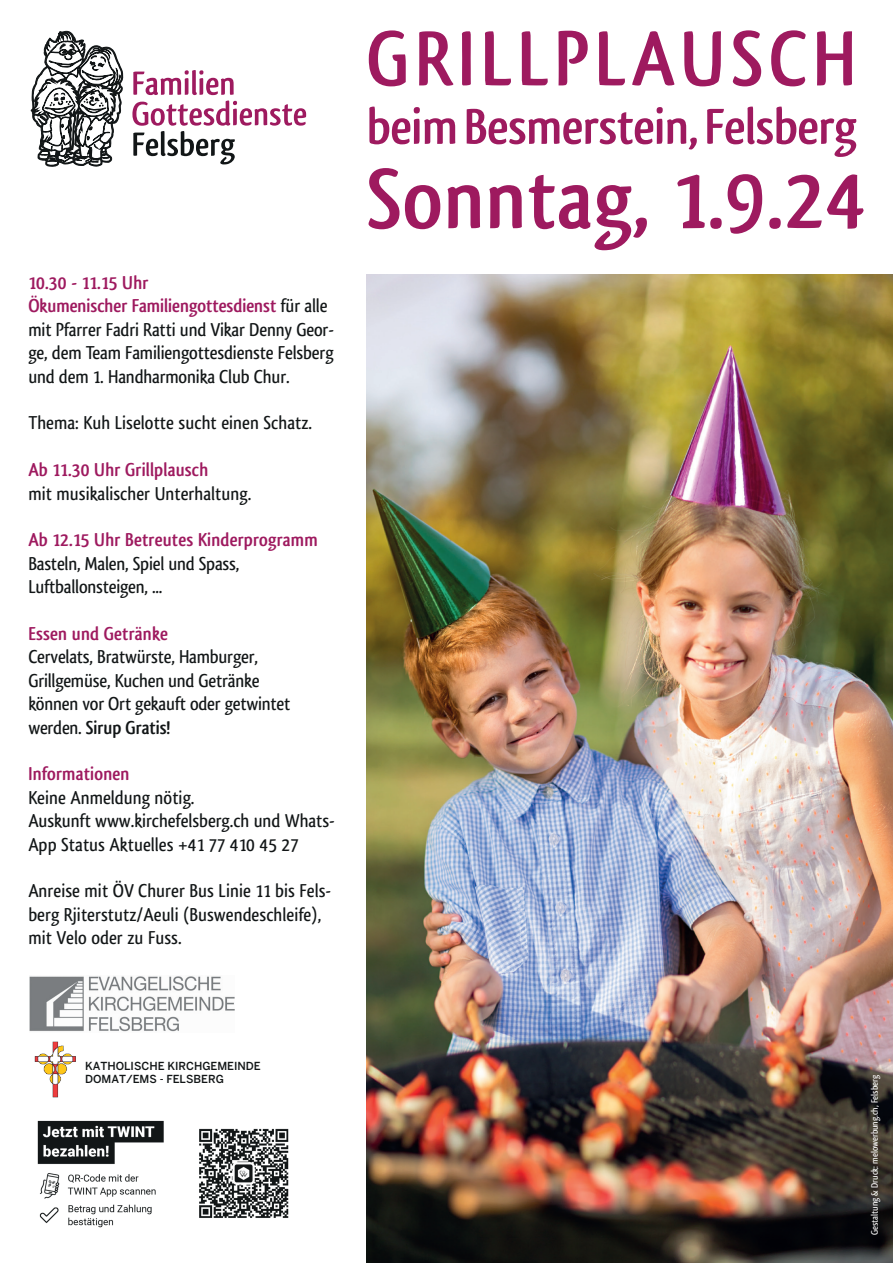
<style>
.page{position:relative;width:893px;height:1263px;background:#fff}
.page>*{position:absolute;margin:0;border:0;box-sizing:border-box;transform-origin:0 0}
.t1{font:700 88.5px "Qlassik";letter-spacing:.01em;color:#9e1a5f}
.t2{font:700 81px "Qlassik";letter-spacing:.065em;color:#9e1a5f}
.t3{font:700 52.5px "Qlassik";letter-spacing:-.01em;color:#9e1a5f}
.t4{font:500 19.5px/23.4px "Qlassik";letter-spacing:-.005em;color:#121617}
.t5{font:700 19.5px "Qlassik";letter-spacing:.005em;color:#9e1a5f}
.t6{font:500 11.1px/13.2px "Benton Sans";color:#121617}
.t7{font:500 9.75px "Qlassik";color:#fff}
.s1{font-weight:700;color:#9e1a5f}
.s2{font-weight:700}
</style>
<div class="page">
<img style="left:367px;top:274px;width:526px;height:989px">
<svg style="left:31px;top:31px;width:92px;height:136px"></svg>
<svg style="left:133px;top:70px;width:101px;height:25px"></svg>
<svg style="left:132px;top:101px;width:174px;height:63px"></svg>
<img style="left:29px;top:976px;width:205px;height:56px">
<img style="left:34px;top:1041px;width:42px;height:56px">
<img style="left:37px;top:1120px;width:252px;height:108px">
<p class="t4" style="left:28px;top:271px;width:307px"><span class="s1">10.30 - 11.15 Uhr<br>Ökumenischer Familiengottesdienst</span> für alle mit Pfarrer Fadri Ratti und Vikar Denny Geor&shy;ge, dem Team Familiengottesdienste Felsberg und dem 1. Handharmonika Club Chur.</p>
<p class="t4" style="left:28px;top:411px;width:285px">Thema: Kuh Liselotte sucht einen Schatz.</p>
<p class="t5" style="left:28px;top:458px;width:182px">Ab 11.30 Uhr Grillplausch</p>
<p class="t4" style="left:28px;top:481px;width:224px">mit musikalischer Unterhaltung.</p>
<p class="t5" style="left:28px;top:528px;width:291px">Ab 12.15 Uhr Betreutes Kinderprogramm</p>
<p class="t4" style="left:28px;top:552px;width:212px">Basteln, Malen, Spiel und Spass,<br>Luftballonsteigen, ...</p>
<p class="t5" style="left:28px;top:622px;width:141px">Essen und Getränke</p>
<p class="t4" style="left:28px;top:645px;width:264px">Cervelats, Bratwürste, Hamburger,<br>Grillgemüse, Kuchen und Getränke können vor Ort gekauft oder getwintet werden. <span class="s2">Sirup Gratis!</span></p>
<p class="t5" style="left:28px;top:762px;width:103px">Informationen</p>
<p class="t4" style="left:28px;top:786px;width:308px">Keine Anmeldung nötig.<br>Auskunft www.kirchefelsberg.ch und Whats-<br>App Status Aktuelles +41 77 410 45 27</p>
<p class="t4" style="left:28px;top:879px;width:304px">Anreise mit ÖV Churer Bus Linie 11 bis Fels&shy;berg Rjiterstutz/Aeuli (Buswendeschleife), mit Velo oder zu Fuss.</p>
<h2 class="t2" style="left:367px;top:11px;width:492px">GRILLPLAUSCH</h2>
<h3 class="t3" style="left:367px;top:96px;width:492px">beim Besmerstein, Felsberg</h3>
<h1 class="t1" style="left:367px;top:147px;width:501px">Sonntag, 1.9.24</h1>
<p class="t6" style="left:85px;top:1059px;width:177px">KATHOLISCHE KIRCHGEMEINDE<br>DOMAT/EMS - FELSBERG</p>
<p class="t7" style="left:869px;top:1235px;width:162px;rotate:-90deg">Gestaltung &amp; Druck: melowerbung.ch, Felsberg</p>
</div>
